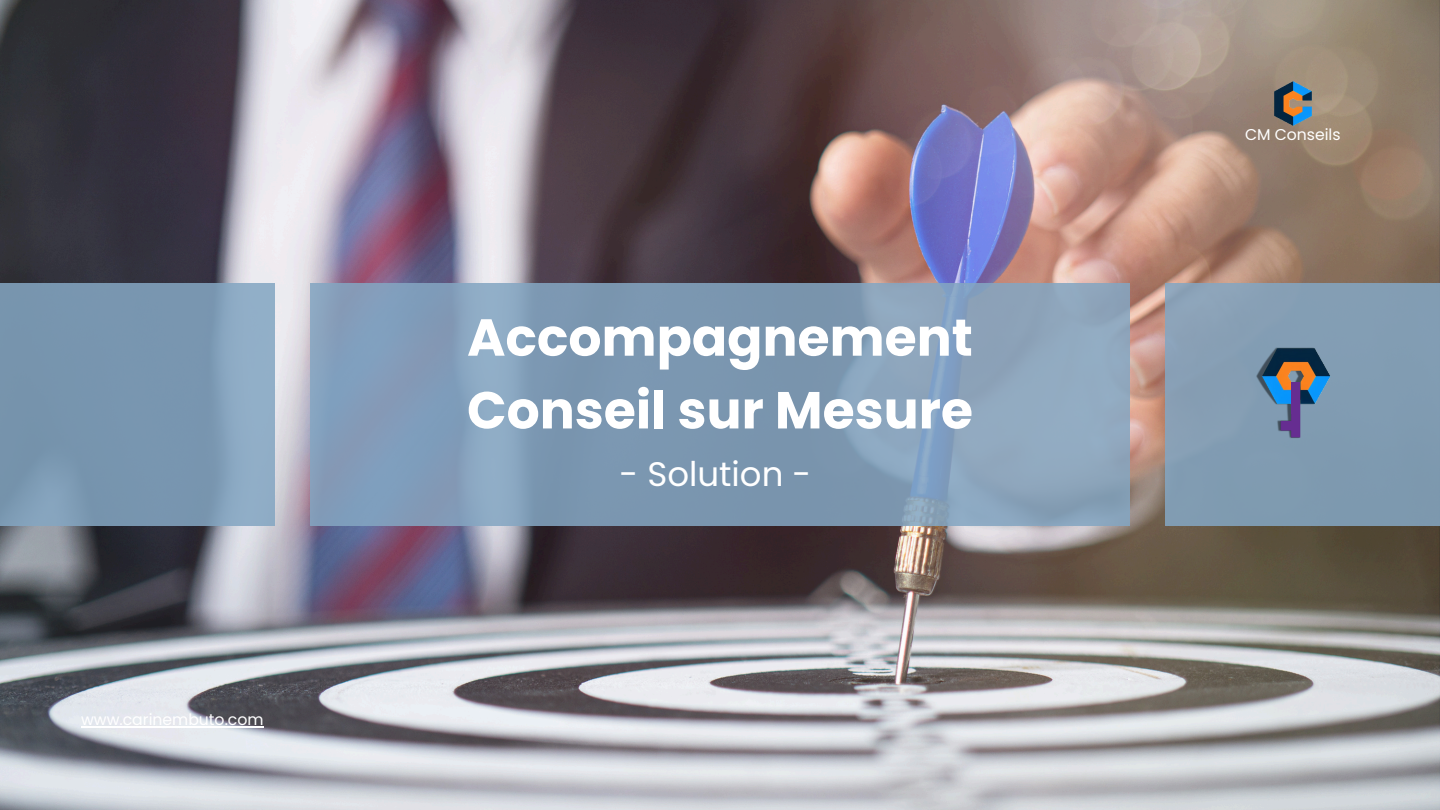
<style>
.page{position:relative;width:1440px;height:810px;background:#fff}
.page>*{position:absolute;margin:0;border:0;box-sizing:border-box;transform-origin:0 0}
.t1{font:700 52px/72.8px "Poppins";color:#fff}
.t2{font:34px "Poppins";color:#fff}
.t3{font:15.6px "Poppins";color:#fff}
</style>
<div class="page">
<img style="left:0;top:0;width:1440px;height:810px">
<div style="left:0;top:284px;width:274px;height:242px;background:linear-gradient(to right,#728fa9,#87a5bf)"></div>
<svg style="left:310px;top:284px;width:820px;height:242px;background:#829db7"></svg>
<div style="left:1165px;top:284px;width:275px;height:242px;background:#819cb2"></div>
<img style="left:1274px;top:81px;width:37px;height:45px">
<hr style="left:81px;top:726px;width:183px;height:2px;background:#fff">
<img style="left:1277px;top:407px;width:24px;height:31px">
<img style="left:1256px;top:347px;width:74px;height:60px">
<div style="left:1291px;top:382px;width:9px;height:31px;background:#662d91"></div>
<h2 class="t3" style="left:81px;top:708px;width:184px">www.carinembuto.com</h2>
<p class="t1" style="left:467px;top:301px;width:507px">Accompagnement<br>Conseil sur Mesure</p>
<p class="t2" style="left:620px;top:450px;width:193px">- Solution -</p>
<h1 class="t3" style="left:1245px;top:124px;width:97px">CM Conseils</h1>
</div>
